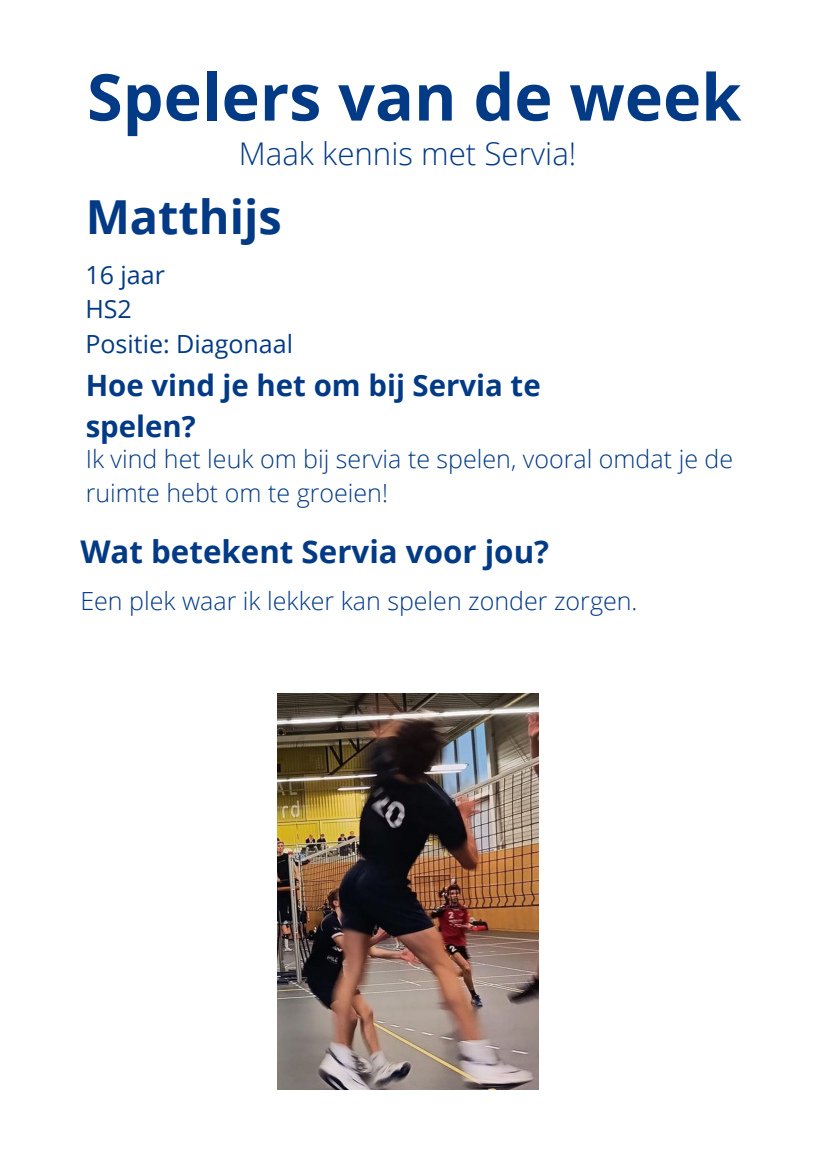
<style>
.page{position:relative;width:823px;height:1163px;background:#fff}
.page>*{position:absolute;margin:0;border:0;box-sizing:border-box;transform-origin:0 0}
.t1{font:700 64.62px "Open Sans";color:#023a86}
.t2{font:700 46.88px "Open Sans";color:#023a86}
.t3{font:700 31.25px "Open Sans";color:#023a86}
.t4{font:300 31.25px "Open Sans";color:#023a86}
.t5{font:700 29.38px/40.8px "Open Sans";color:#023a86}
.t6{font:300 25px/34.7px "Open Sans";color:#023a86}
.t7{font:25px "Open Sans";color:#023a86}
</style>
<div class="page">
<img style="left:277px;top:693px;width:261px;height:396px">
<p class="t1" style="left:87px;top:52px;width:655px">Spelers van de week</p>
<p class="t4" style="left:239px;top:132px;width:339px">Maak kennis met Servia!</p>
<p class="t2" style="left:86px;top:183px;width:197px">Matthijs</p>
<p class="t7" style="left:85px;top:257px;width:81px">16 jaar</p>
<p class="t7" style="left:85px;top:291px;width:48px">HS2</p>
<p class="t7" style="left:85px;top:326px;width:209px">Positie: Diagonaal</p>
<p class="t5" style="left:86px;top:364px;width:456px">Hoe vind je het om bij Servia te spelen?</p>
<p class="t6" style="left:86px;top:441px;width:648px">Ik vind het leuk om bij servia te spelen, vooral omdat je de ruimte hebt om te groeien!</p>
<p class="t3" style="left:80px;top:530px;width:470px">Wat betekent Servia voor jou?</p>
<p class="t6" style="left:80px;top:583px;width:558px">Een plek waar ik lekker kan spelen zonder zorgen.</p>
</div>
